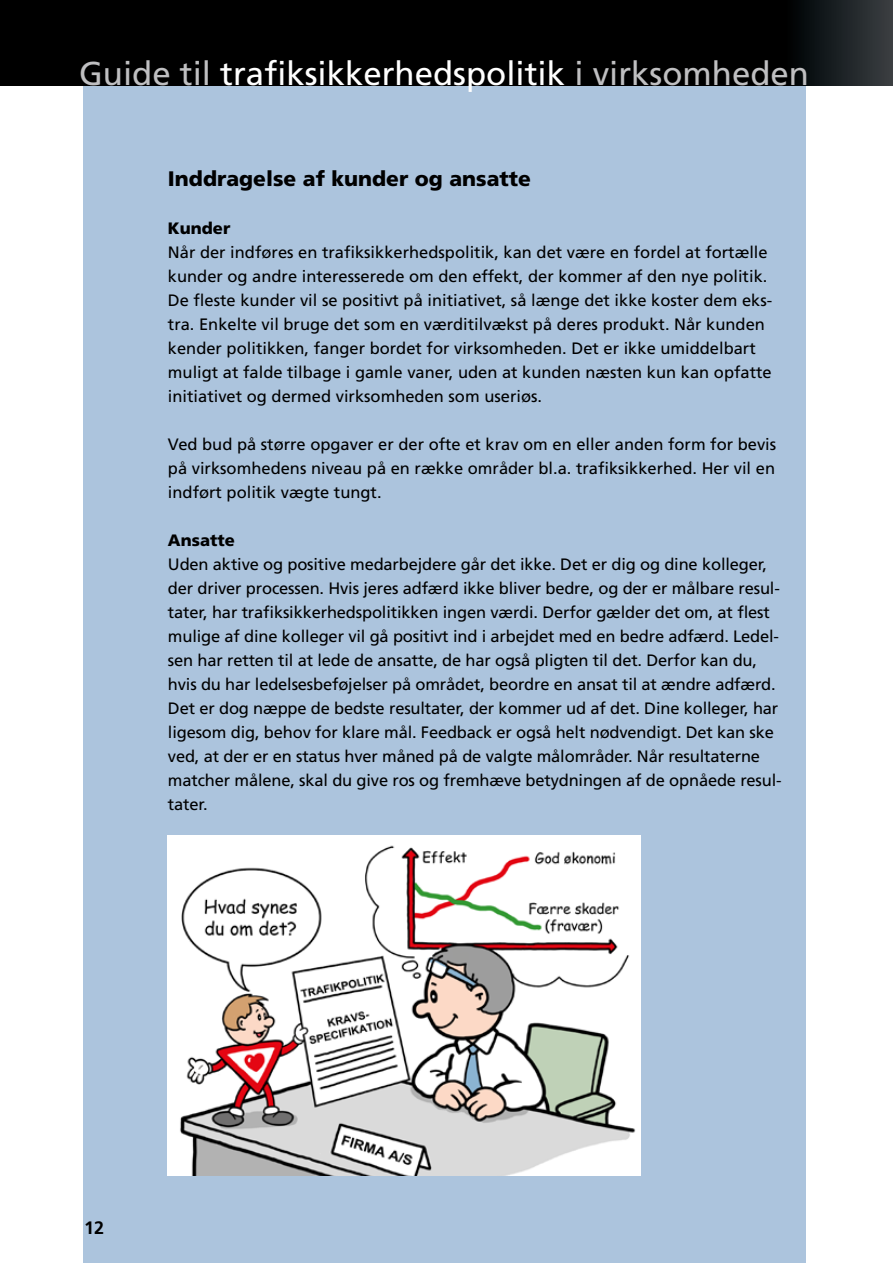
<style>
.page{position:relative;width:893px;height:1263px;background:#fff}
.page>*{position:absolute;margin:0;border:0;box-sizing:border-box;transform-origin:0 0}
.t1{font:33px "Frutiger LT Std";color:#fff}
.t2{font:900 21px "Frutiger LT Std";color:#000}
.t3{font:700 18px "Frutiger LT Std";color:#000}
.t4{font:16.5px/24px "Frutiger LT Std";letter-spacing:-.01em;color:#000}
.t5{font:900 16.5px "Frutiger LT Std";color:#000}
.s1{color:#bfbfc1}
</style>
<div class="page">
<div style="left:83px;top:85px;width:723px;height:1178px;background:#acc4dd"></div>
<div style="left:0;top:0;width:893px;height:85px;background:#000"></div>
<div style="left:784px;top:0;width:109px;height:85px;background:linear-gradient(to right,#000001,#3b3f43)"></div>
<img style="left:168px;top:836px;width:473px;height:340px">
<h1 class="t1" style="left:79px;top:54px;width:731px"><span class="s1">Guide til</span> trafiksikkerhedspolitik <span class="s1">i virksomheden</span></h1>
<p class="t2" style="left:168px;top:166px;width:365px">Inddragelse af kunder og ansatte</p>
<p class="t5" style="left:168px;top:218px;width:64px">Kunder</p>
<p class="t4" style="left:168px;top:240px;width:606px">Når der indføres en trafiksikkerhedspolitik, kan det være en fordel at fortælle kunder og andre interesserede om den effekt, der kommer af den nye politik.<br>De fleste kunder vil se positivt på initiativet, så længe det ikke koster dem eks&shy;tra. Enkelte vil bruge det som en værditilvækst på deres produkt. Når kunden kender politikken, fanger bordet for virksomheden. Det er ikke umiddelbart muligt at falde tilbage i gamle vaner, uden at kunden næsten kun kan opfatte initiativet og dermed virksomheden som useriøs.</p>
<p class="t4" style="left:168px;top:432px;width:610px;text-align:justify">Ved bud på større opgaver er der ofte et krav om en eller anden form for bevis på virksomhedens niveau på en række områder bl.a. trafiksikkerhed. Her vil en indført politik vægte tungt.</p>
<p class="t5" style="left:168px;top:530px;width:68px">Ansatte</p>
<p class="t4" style="left:168px;top:552px;width:615px">Uden aktive og positive medarbejdere går det ikke. Det er dig og dine kolleger, der driver processen. Hvis jeres adfærd ikke bliver bedre, og der er målbare resul&shy;tater, har trafiksikkerhedspolitikken ingen værdi. Derfor gælder det om, at flest mulige af dine kolleger vil gå positivt ind i arbejdet med en bedre adfærd. Ledel&shy;sen har retten til at lede de ansatte, de har også pligten til det. Derfor kan du, hvis du har ledelsesbeføjelser på området, beordre en ansat til at ændre adfærd.<br>Det er dog næppe de bedste resultater, der kommer ud af det. Dine kolleger, har ligesom dig, behov for klare mål. Feedback er også helt nødvendigt. Det kan ske ved, at der er en status hver måned på de valgte målområder. Når resultaterne matcher målene, skal du give ros og fremhæve betydningen af de opnåede resul&shy;tater.</p>
<p class="t3" style="left:84px;top:1217px;width:22px">12</p>
</div>
